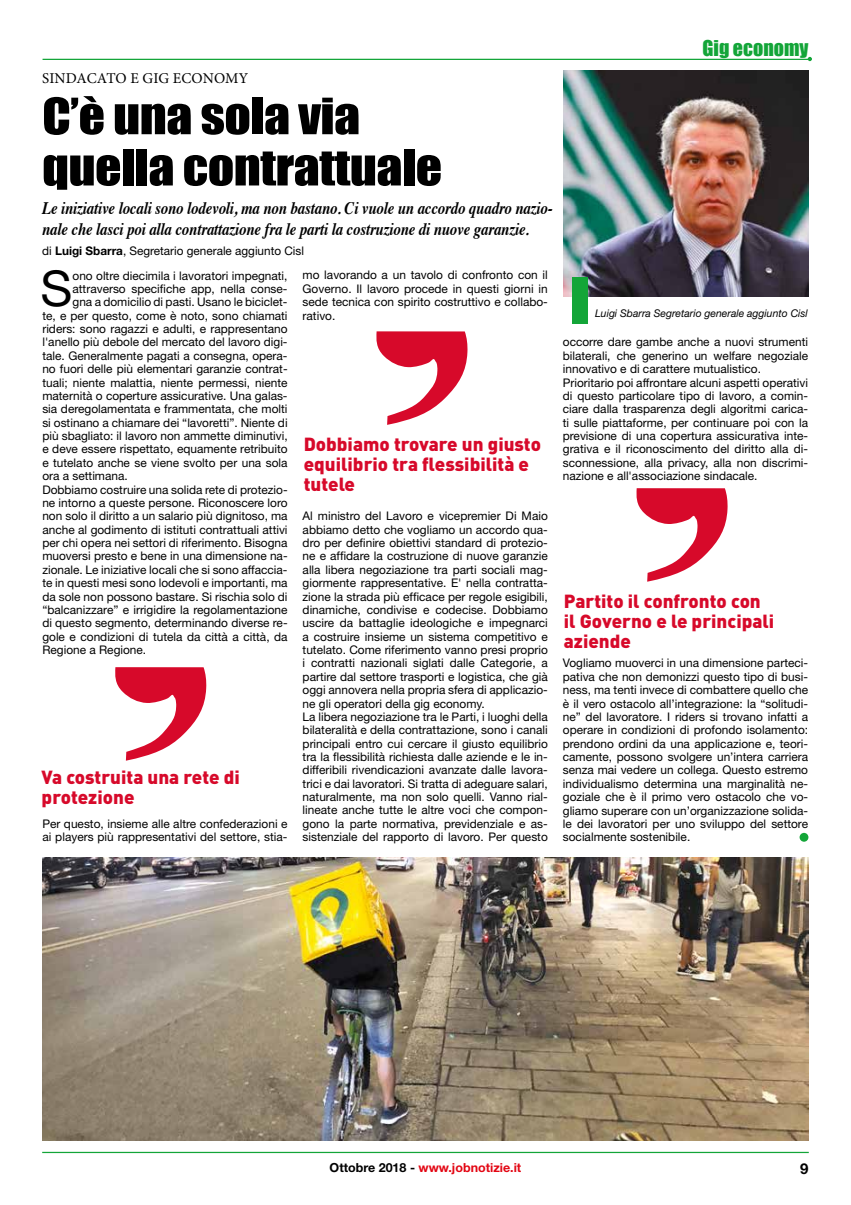
<style>
.page{position:relative;width:851px;height:1205px;background:#fff}
.page>*{position:absolute;margin:0;border:0;box-sizing:border-box;transform-origin:0 0}
.t1{font:49.38px "Helvetica Neue";color:#000}
.t2{font:46.25px/51.2px "Impact";letter-spacing:-.01em;color:#000;scale:1.12 1}
.t3{font:20px "Impact";color:#13a538}
.t4{font:900 18.75px/20px "DIN";color:#d7092a}
.t5{font:italic 700 17.5px/21px "Times";letter-spacing:-.01em;color:#000;scale:.85 1}
.t6{font:15px "Minion Pro";color:#000}
.t7{font:700 15px "Helvetica Neue";color:#000}
.t8{font:700 12.5px "Helvetica Neue";color:#e30613}
.t9{font:11.88px/13.4px "Helvetica Neue";color:#000}
.t10{font:italic 10.62px "Helvetica Neue";color:#000}
.s1{font-weight:700}
.s2{color:#000}
</style>
<div class="page">
<hr style="left:42px;top:1152px;width:766px;height:1px;background:#13a538">
<hr style="left:43px;top:59px;width:766px;height:1px;background:#13a538">
<svg style="left:807px;top:57px;width:4px;height:4px"></svg>
<svg style="left:376px;top:331px;width:91px;height:94px"></svg>
<svg style="left:115px;top:667px;width:91px;height:94px"></svg>
<svg style="left:636px;top:488px;width:91px;height:94px"></svg>
<img style="left:563px;top:71px;width:245px;height:226px">
<div style="left:572px;top:277px;width:16px;height:47px;background:#13a538"></div>
<img style="left:43px;top:857px;width:765px;height:283px">
<div style="left:799px;top:833px;width:9px;height:9px;background:#13a538;border-radius:50%"></div>
<p class="t6" style="left:42px;top:68px;width:207px">SINDACATO E GIG ECONOMY</p>
<h2 class="t2" style="left:42px;top:89px;width:358px">C’è una sola via quella contrattuale</h2>
<h3 class="t5" style="left:42px;top:196px;width:602px">Le iniziative locali sono lodevoli, ma non bastano. Ci vuole un accordo quadro nazio&shy;nale che lasci poi alla contrattazione fra le parti la costruzione di nuove garanzie.</h3>
<p class="t9" style="left:42px;top:244px;width:263px">di <span class="s1">Luigi Sbarra</span>, Segretario generale aggiunto Cisl</p>
<h1 class="t1" style="left:41px;top:259px;width:33px">S</h1>
<p class="t9" style="left:72px;top:268px;width:216px">ono oltre diecimila i lavoratori impegnati,</p>
<p class="t9" style="left:72px;top:282px;width:216px">attraverso specifiche app, nella conse-</p>
<p class="t9" style="left:72px;top:295px;width:216px">gna a domicilio di pasti. Usano le biciclet-</p>
<p class="t9" style="left:42px;top:309px;width:247px">te, e per questo, come è noto, sono chiamati</p>
<p class="t9" style="left:42px;top:322px;width:247px">riders: sono ragazzi e adulti, e rappresentano</p>
<p class="t9" style="left:42px;top:335px;width:247px">l'anello più debole del mercato del lavoro digi-</p>
<p class="t9" style="left:42px;top:349px;width:247px">tale. Generalmente pagati a consegna, opera-</p>
<p class="t9" style="left:42px;top:362px;width:247px">no fuori delle più elementari garanzie contrat-</p>
<p class="t9" style="left:42px;top:375px;width:247px">tuali; niente malattia, niente permessi, niente</p>
<p class="t9" style="left:42px;top:389px;width:247px">maternità o coperture assicurative. Una galas-</p>
<p class="t9" style="left:42px;top:402px;width:247px">sia deregolamentata e frammentata, che molti</p>
<p class="t9" style="left:42px;top:416px;width:247px">si ostinano a chiamare dei “lavoretti”. Niente di</p>
<p class="t9" style="left:42px;top:429px;width:247px">più sbagliato: il lavoro non ammette diminutivi,</p>
<p class="t9" style="left:42px;top:442px;width:247px">e deve essere rispettato, equamente retribuito</p>
<p class="t9" style="left:42px;top:456px;width:247px">e tutelato anche se viene svolto per una sola</p>
<p class="t9" style="left:42px;top:469px;width:87px">ora a settimana.</p>
<p class="t9" style="left:42px;top:482px;width:247px">Dobbiamo costruire una solida rete di protezio-</p>
<p class="t9" style="left:42px;top:496px;width:247px">ne intorno a queste persone. Riconoscere loro</p>
<p class="t9" style="left:42px;top:509px;width:247px">non solo il diritto a un salario più dignitoso, ma</p>
<p class="t9" style="left:42px;top:522px;width:247px">anche al godimento di istituti contrattuali attivi</p>
<p class="t9" style="left:42px;top:536px;width:247px">per chi opera nei settori di riferimento. Bisogna</p>
<p class="t9" style="left:42px;top:549px;width:247px">muoversi presto e bene in una dimensione na-</p>
<p class="t9" style="left:42px;top:563px;width:247px">zionale. Le iniziative locali che si sono affaccia-</p>
<p class="t9" style="left:42px;top:576px;width:247px">te in questi mesi sono lodevoli e importanti, ma</p>
<p class="t9" style="left:42px;top:589px;width:247px">da sole non possono bastare. Si rischia solo di</p>
<p class="t9" style="left:42px;top:603px;width:247px">“balcanizzare” e irrigidire la regolamentazione</p>
<p class="t9" style="left:42px;top:616px;width:247px">di questo segmento, determinando diverse re-</p>
<p class="t9" style="left:42px;top:629px;width:247px">gole e condizioni di tutela da città a città, da</p>
<p class="t9" style="left:42px;top:643px;width:105px">Regione a Regione.</p>
<h3 class="t4" style="left:42px;top:766px;width:200px">Va costruita una rete di protezione</h3>
<p class="t9" style="left:42px;top:817px;width:247px">Per questo, insieme alle altre confederazioni e ai players più rappresentativi del settore, stia-</p>
<p class="t9" style="left:302px;top:268px;width:247px;text-align:justify">mo lavorando a un tavolo di confronto con il Governo. Il lavoro procede in questi giorni in sede tecnica con spirito costruttivo e collabo&shy;rativo.</p>
<h3 class="t4" style="left:304px;top:434px;width:239px">Dobbiamo trovare un giusto equilibrio tra flessibilità e tutele</h3>
<p class="t9" style="left:302px;top:509px;width:247px">Al ministro del Lavoro e vicepremier Di Maio abbiamo detto che vogliamo un accordo qua&shy;dro per definire obiettivi standard di protezio&shy;ne e affidare la costruzione di nuove garanzie alla libera negoziazione tra parti sociali mag&shy;giormente rappresentative. E' nella contratta&shy;zione la strada più efficace per regole esigibili, dinamiche, condivise e codecise. Dobbiamo uscire da battaglie ideologiche e impegnarci a costruire insieme un sistema competitivo e tutelato. Come riferimento vanno presi proprio i contratti nazionali siglati dalle Categorie, a partire dal settore trasporti e logistica, che già oggi annovera nella propria sfera di applicazio&shy;ne gli operatori della gig economy.<br>La libera negoziazione tra le Parti, i luoghi della bilateralità e della contrattazione, sono i canali principali entro cui cercare il giusto equilibrio tra la flessibilità richiesta dalle aziende e le in&shy;differibili rivendicazioni avanzate dalle lavora&shy;trici e dai lavoratori. Si tratta di adeguare salari, naturalmente, ma non solo quelli. Vanno rial&shy;lineate anche tutte le altre voci che compon&shy;gono la parte normativa, previdenziale e as&shy;sistenziale del rapporto di lavoro. Per questo</p>
<h3 class="t3" style="left:702px;top:32px;width:107px">Gig economy</h3>
<p class="t10" style="left:595px;top:307px;width:214px">Luigi Sbarra Segretario generale aggiunto Cisl</p>
<p class="t9" style="left:562px;top:335px;width:247px">occorre dare gambe anche a nuovi strumenti bilaterali, che generino un welfare negoziale innovativo e di carattere mutualistico.<br>Prioritario poi affrontare alcuni aspetti operativi di questo particolare tipo di lavoro, a comin&shy;ciare dalla trasparenza degli algoritmi carica&shy;ti sulle piattaforme, per continuare poi con la previsione di una copertura assicurativa inte&shy;grativa e il riconoscimento del diritto alla di&shy;sconnessione, alla privacy, alla non discrimi&shy;nazione e all'associazione sindacale.</p>
<h3 class="t4" style="left:563px;top:590px;width:212px">Partito il confronto con il Governo e le principali aziende</h3>
<p class="t9" style="left:562px;top:656px;width:247px;text-align:justify">Vogliamo muoverci in una dimensione parteci&shy;pativa che non demonizzi questo tipo di busi&shy;ness, ma tenti invece di combattere quello che è il vero ostacolo all’integrazione: la “solitudi&shy;ne” del lavoratore. I riders si trovano infatti a operare in condizioni di profondo isolamento: prendono ordini da una applicazione e, teori&shy;camente, possono svolgere un’intera carriera senza mai vedere un collega. Questo estremo individualismo determina una marginalità ne&shy;goziale che è il primo vero ostacolo che vo&shy;gliamo superare con un’organizzazione solida&shy;le dei lavoratori per uno sviluppo del settore socialmente sostenibile.</p>
<p class="t8" style="left:329px;top:1160px;width:193px"><span class="s2">Ottobre 2018 -</span> www.jobnotizie.it</p>
<p class="t7" style="left:800px;top:1159px;width:10px">9</p>
</div>
